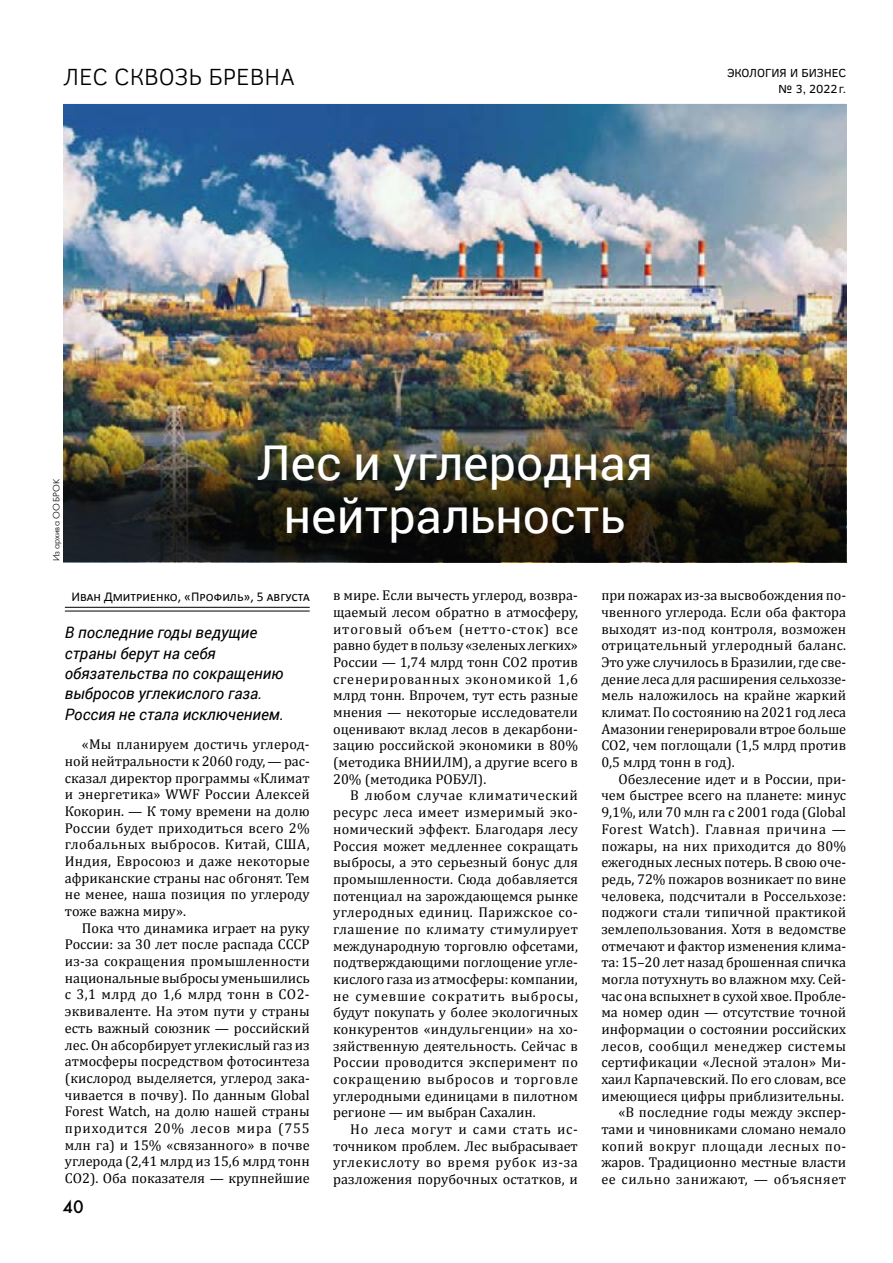
<style>
.page{position:relative;width:893px;height:1263px;background:#fff}
.page>*{position:absolute;margin:0;border:0;box-sizing:border-box;transform-origin:0 0}
.t1{font:48px/52.8px "Roboto";color:#fff;text-align:center}
.t2{font:300 24px "Clear Sans";color:#000}
.t3{font:18px "Futura Futuris C";color:#000}
.t4{font:italic 15.75px/20.5px "Roboto";color:#000}
.t5{font:14.25px/16.6px "Cambria";color:#000;text-align:justify}
.t6{font:13.5px "Calibri";color:#000}
.t7{font:12px/15.8px "Clear Sans";color:#000;text-align:right}
.t8{font:9px "Futura Futuris Light C";color:#000}
</style>
<div class="page">
<hr style="left:64px;top:104px;width:782px;height:1px;background:#000">
<img style="left:64px;top:105px;width:782px;height:458px">
<img style="left:63px;top:409px;width:783px;height:152px">
<hr style="left:65px;top:607px;width:245px;height:1px;background:#000">
<hr style="left:65px;top:611px;width:245px;height:1px;background:#000">
<h2 class="t2" style="left:64px;top:61px;width:233px">ЛЕС СКВОЗЬ БРЕВНА</h2>
<p class="t7" style="left:727px;top:65px;width:121px">ЭКОЛОГИЯ И БИЗНЕС № 3, 2022г.</p>
<p class="t8" style="left:52px;top:561px;width:84px;rotate:-90deg">Из архива ОО БРОК</p>
<h1 class="t1" style="left:257px;top:434px;width:398px">Лес и углеродная нейтральность</h1>
<p class="t6" style="left:71px;top:587px;width:240px">Иван Дмитриенко, «Профиль», 5 августа</p>
<p class="t4" style="left:65px;top:621px;width:221px">В последние годы ведущие страны берут на себя обязательства по сокращению выбросов углекислого газа.<br>Россия не стала исключением.</p>
<p class="t5" style="left:65px;top:736px;width:246px;text-indent:17px">«Мы планируем достичь углерод&shy;ной нейтральности к 2060 году, — рас&shy;сказал директор программы «Климат и энергетика» WWF России Алексей Кокорин. — К тому времени на долю России будет приходиться всего 2% глобальных выбросов. Китай, США, Индия, Евросоюз и даже некоторые африканские страны нас обгонят. Тем не менее, наша позиция по углероду тоже важна миру».</p>
<p class="t5" style="left:65px;top:919px;width:246px;text-indent:17px">Пока что динамика играет на руку России: за 30 лет после распада СССР из-за сокращения промышленности национальные выбросы уменьшились с 3,1 млрд до 1,6 млрд тонн в СО2- эквиваленте. На этом пути у страны есть важный союзник — российский лес. Он абсорбирует углекислый газ из атмосферы посредством фотосинтеза (кислород выделяется, углерод зака&shy;чивается в почву). По данным Global Forest Watch, на долю нашей страны приходится 20% лесов мира (755 млн га) и 15% «связанного» в почве углерода (2,41 млрд из 15,6 млрд тонн СО2). Оба показателя — крупнейшие</p>
<p class="t3" style="left:63px;top:1196px;width:23px">40</p>
<p class="t5" style="left:333px;top:587px;width:246px">в мире. Если вычесть углерод, возвра&shy;щаемый лесом обратно в атмосферу, итоговый объем (нетто-сток) все равно будет в пользу «зеленых легких» России — 1,74 млрд тонн СО2 против сгенерированных экономикой 1,6 млрд тонн. Впрочем, тут есть разные мнения — некоторые исследователи оценивают вклад лесов в декарбони&shy;зацию российской экономики в 80% (методика ВНИИЛМ), а другие всего в 20% (методика РОБУЛ).</p>
<p class="t5" style="left:333px;top:787px;width:246px;text-indent:17px">В любом случае климатический ресурс леса имеет измеримый эко&shy;номический эффект. Благодаря лесу Россия может медленнее сокращать выбросы, а это серьезный бонус для промышленности. Сюда добавляется потенциал на зарождающемся рынке углеродных единиц. Парижское со&shy;глашение по климату стимулирует международную торговлю офсетами, подтверждающими поглощение угле&shy;кислого газа из атмосферы: компании, не сумевшие сократить выбросы, будут покупать у более экологичных конкурентов «индульгенции» на хо&shy;зяйственную деятельность. Сейчас в России проводится эксперимент по сокращению выбросов и торговле углеродными единицами в пилотном регионе — им выбран Сахалин.</p>
<p class="t5" style="left:333px;top:1121px;width:246px;text-indent:17px">Но леса могут и сами стать ис&shy;точником проблем. Лес выбрасывает углекислоту во время рубок из-за разложения порубочных остатков, и</p>
<p class="t5" style="left:601px;top:587px;width:246px">при пожарах из-за высвобождения по&shy;чвенного углерода. Если оба фактора выходят из-под контроля, возможен отрицательный углеродный баланс.<br>Это уже случилось в Бразилии, где све&shy;дение леса для расширения сельхоззе&shy;мель наложилось на крайне жаркий климат. По состоянию на 2021 год леса Амазонии генерировали втрое больше CO2, чем поглощали (1,5 млрд против 0,5 млрд тонн в год).</p>
<p class="t5" style="left:601px;top:770px;width:246px;text-align:right">Обезлесение идет и в России, при&shy;чем быстрее всего на планете: минус 9,1%, или 70 млн га с 2001 года (Global Forest Watch). Главная причина — пожары, на них приходится до 80% ежегодных лесных потерь. В свою оче&shy;редь, 72% пожаров возникает по вине человека, подсчитали в Россельхозе: поджоги стали типичной практикой землепользования. Хотя в ведомстве отмечают и фактор изменения клима&shy;та: 15–20 лет назад брошенная спичка могла потухнуть во влажном мху. Сей&shy;час она вспыхнет в сухой хвое. Пробле&shy;ма номер один — отсутствие точной информации о состоянии российских лесов, сообщил менеджер системы сертификации «Лесной эталон» Ми&shy;хаил Карпачевский. По его словам, все имеющиеся цифры приблизительны. «В последние годы между экспер&shy;тами и чиновниками сломано немало копий вокруг площади лесных по&shy;жаров. Традиционно местные власти ее сильно занижают, — объясняет</p>
</div>
